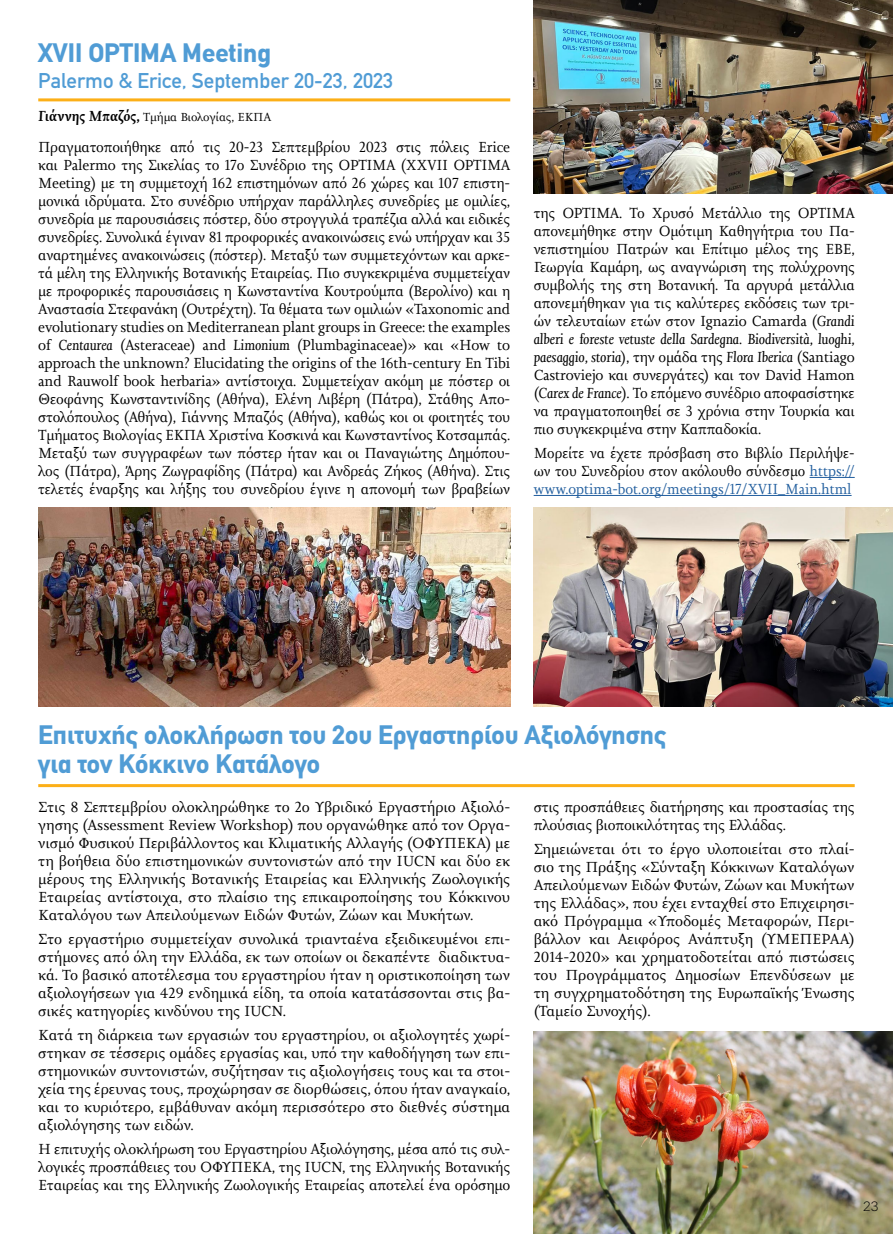
<style>
.page{position:relative;width:893px;height:1234px;background:#fff}
.page>*{position:absolute;margin:0;border:0;box-sizing:border-box;transform-origin:0 0}
.Title_02_full_w_Rule{font:700 26.25px/29.2px "CF Din";color:#509cd5}
.Title_02_full_w_Rule-2{font:21px "CF Din";color:#509cd5}
.Body_text_01_body{font:15px/18px "Joanna Nova";letter-spacing:-.01em;color:#000;text-align:justify;scale:.96 1}
.Body_text_01_body-2{font:15px/18px "Joanna Nova";letter-spacing:-.01em;color:#000;text-align:justify}
.Body_text_01_body-3{font:15px/18px "Joanna Nova";letter-spacing:-.01em;color:#000;text-align:justify;scale:.93 1}
.t1{font:300 13.5px "CF Asty Std";color:#000}
.Author_main{font:12px "Joanna Nova";color:#000}
.s1{font-weight:500;font-style:italic;font-size:15px}
.s2{font-style:italic}
.s3{color:#215e9e}
</style>
<div class="page">
<hr style="left:38px;top:98px;width:472px;height:3px;background:#fcaf17">
<hr style="left:38px;top:784px;width:817px;height:3px;background:#fcaf17">
<img style="left:534px;top:1031px;width:359px;height:202px">
<img style="left:534px;top:0;width:359px;height:193px">
<img style="left:534px;top:507px;width:359px;height:199px">
<img style="left:38px;top:507px;width:472px;height:199px">
<hr style="left:810px;top:477px;width:45px;height:1px;background:#215e9e">
<hr style="left:534px;top:495px;width:318px;height:1px;background:#215e9e">
<p class="Title_02_full_w_Rule" style="left:38px;top:39px;width:234px">XVII OPTIMA Meeting</p>
<p class="Title_02_full_w_Rule-2" style="left:38px;top:69px;width:357px">Palermo &amp; Erice, September 20-23, 2023</p>
<p class="Author_main" style="left:38px;top:109px;width:234px"><span class="s1">Γιάννης Μπαζός,</span> Τμήμα Βιολογίας, ΕΚΠΑ</p>
<p class="Body_text_01_body" style="left:38px;top:138px;width:493px">Πραγματοποιήθηκε από τις 20-23 Σεπτεμβρίου 2023 στις πόλεις Erice και Palermo της Σικελίας το 17ο Συνέδριο της OPTIMA (XXVII OPTIMA Meeting) με τη συμμετοχή 162 επιστημόνων από 26 χώρες και 107 επιστη&shy;μονικά ιδρύματα. Στο συνέδριο υπήρχαν παράλληλες συνεδρίες με ομιλίες, συνεδρία με παρουσιάσεις πόστερ, δύο στρογγυλά τραπέζια αλλά και ειδικές συνεδρίες. Συνολικά έγιναν 81 προφορικές ανακοινώσεις ενώ υπήρχαν και 35 αναρτημένες ανακοινώσεις (πόστερ). Μεταξύ των συμμετεχόντων και αρκε&shy;τά μέλη της Ελληνικής Βοτανικής Εταιρείας. Πιο συγκεκριμένα συμμετείχαν με προφορικές παρουσιάσεις η Κωνσταντίνα Κουτρούμπα (Βερολίνο) και η Αναστασία Στεφανάκη (Ουτρέχτη). Τα θέματα των ομιλιών «Taxonomic and evolutionary studies on Mediterranean plant groups in Greece: the examples of <span class="s2">Centaurea</span> (Asteraceae) and <span class="s2">Limonium</span> (Plumbaginaceae)» και «How to approach the unknown? Elucidating the origins of the 16th-century En Tibi and Rauwolf book herbaria» αντίστοιχα. Συμμετείχαν ακόμη με πόστερ οι Θεοφάνης Κωνσταντινίδης (Αθήνα), Ελένη Λιβέρη (Πάτρα), Στάθης Απο&shy;στολόπουλος (Αθήνα), Γιάννης Μπαζός (Αθήνα), καθώς κοι οι φοιτητές του Τμήματος Βιολογίας ΕΚΠΑ Χριστίνα Κοσκινά και Κωνσταντίνος Κοτσαμπάς.<br>Μεταξύ των συγγραφέων των πόστερ ήταν και οι Παναγιώτης Δημόπου&shy;λος (Πάτρα), Άρης Ζωγραφίδης (Πάτρα) και Ανδρεάς Ζήκος (Αθήνα). Στις τελετές έναρξης και λήξης του συνεδρίου έγινε η απονομή των βραβείων</p>
<p class="Body_text_01_body" style="left:534px;top:204px;width:336px">της OPTIMA. Το Χρυσό Μετάλλιο της OPTIMA απονεμήθηκε στην Ομότιμη Καθηγήτρια του Πα&shy;νεπιστημίου Πατρών και Επίτιμο μέλος της ΕΒΕ, Γεωργία Καμάρη, ως αναγνώριση της πολύχρονης συμβολής της στη Βοτανική. Τα αργυρά μετάλλια απονεμήθηκαν για τις καλύτερες εκδόσεις των τρι&shy;ών τελευταίων ετών στον Ignazio Camarda (<span class="s2">Grandi alberi e foreste vetuste della Sardegna. Biodiversità, luoghi, paesaggio, storia</span>), την ομάδα της <span class="s2">Flora Iberica</span> (Santiago Castroviejo και συνεργάτες) και τον David Hamon (<span class="s2">Carex de France</span>). Το επόμενο συνέδριο αποφασίστηκε να πραγματοποιηθεί σε 3 χρόνια στην Τουρκία και πιο συγκεκριμένα στην Καππαδοκία.</p>
<p class="Body_text_01_body-3" style="left:534px;top:443px;width:347px">Μορείτε να έχετε πρόσβαση στο Βιβλίο Περιλήψε&shy;ων του Συνεδρίου στον ακόλουθο σύνδεσμο <span class="s3">https:// www.optima-bot.org/meetings/17/XVII_Main.html</span></p>
<p class="Title_02_full_w_Rule" style="left:38px;top:720px;width:630px">Επιτυχής ολοκλήρωση του 2ου Εργαστηρίου Αξιολόγησης για τον Κόκκινο Κατάλογο</p>
<p class="Body_text_01_body-2" style="left:534px;top:798px;width:323px">στις προσπάθειες διατήρησης και προστασίας της πλούσιας βιοποικιλότητας της Ελλάδας.</p>
<p class="Body_text_01_body-2" style="left:534px;top:839px;width:323px">Σημειώνεται ότι το έργο υλοποιείται στο πλαί&shy;σιο της Πράξης «Σύνταξη Κόκκινων Καταλόγων Απειλούμενων Ειδών Φυτών, Ζώων και Μυκήτων της Ελλάδας», που έχει ενταχθεί στο Επιχειρησι&shy;ακό Πρόγραμμα «Υποδομές Μεταφορών, Περι&shy;βάλλον και Αειφόρος Ανάπτυξη (ΥΜΕΠΕΡΑΑ)<br>2014-2020» και χρηματοδοτείται από πιστώσεις του Προγράμματος Δημοσίων Επενδύσεων με τη συγχρηματοδότηση της Ευρωπαϊκής Ένωσης (Ταμείο Συνοχής).</p>
<p class="Body_text_01_body-2" style="left:38px;top:798px;width:473px">Στις 8 Σεπτεμβρίου ολοκληρώθηκε το 2ο Υβριδικό Εργαστήριο Αξιολό&shy;γησης (Assessment Review Workshop) που οργανώθηκε από τον Οργα&shy;νισμό Φυσικού Περιβάλλοντος και Κλιματικής Αλλαγής (ΟΦΥΠΕΚΑ) με τη βοήθεια δύο επιστημονικών συντονιστών από την IUCN και δύο εκ μέρους της Ελληνικής Βοτανικής Εταιρείας και Ελληνικής Ζωολογικής Εταιρείας αντίστοιχα, στο πλαίσιο της επικαιροποίησης του Κόκκινου Καταλόγου των Απειλούμενων Ειδών Φυτών, Ζώων και Μυκήτων.</p>
<p class="Body_text_01_body-2" style="left:38px;top:929px;width:473px">Στο εργαστήριο συμμετείχαν συνολικά τριανταένα εξειδικευμένοι επι&shy;στήμονες από όλη την Ελλάδα, εκ των οποίων οι δεκαπέντε διαδικτυα&shy;κά. Το βασικό αποτέλεσμα του εργαστηρίου ήταν η οριστικοποίηση των αξιολογήσεων για 429 ενδημικά είδη, τα οποία κατατάσσονται στις βα&shy;σικές κατηγορίες κινδύνου της IUCN.</p>
<p class="Body_text_01_body-2" style="left:38px;top:1025px;width:473px">Κατά τη διάρκεια των εργασιών του εργαστηρίου, οι αξιολογητές χωρί&shy;στηκαν σε τέσσερις ομάδες εργασίας και, υπό την καθοδήγηση των επι&shy;στημονικών συντονιστών, συζήτησαν τις αξιολογήσεις τους και τα στοι&shy;χεία της έρευνας τους, προχώρησαν σε διορθώσεις, όπου ήταν αναγκαίο, και το κυριότερο, εμβάθυναν ακόμη περισσότερο στο διεθνές σύστημα αξιολόγησης των ειδών.</p>
<p class="Body_text_01_body-2" style="left:38px;top:1139px;width:473px">Η επιτυχής ολοκλήρωση του Εργαστηρίου Αξιολόγησης, μέσα από τις συλ&shy;λογικές προσπάθειες του ΟΦΥΠΕΚΑ, της IUCN, της Ελληνικής Βοτανικής Εταιρείας και της Ελληνικής Ζωολογικής Εταιρείας αποτελεί ένα ορόσημο</p>
<p class="t1" style="left:863px;top:1198px;width:17px">23</p>
</div>
